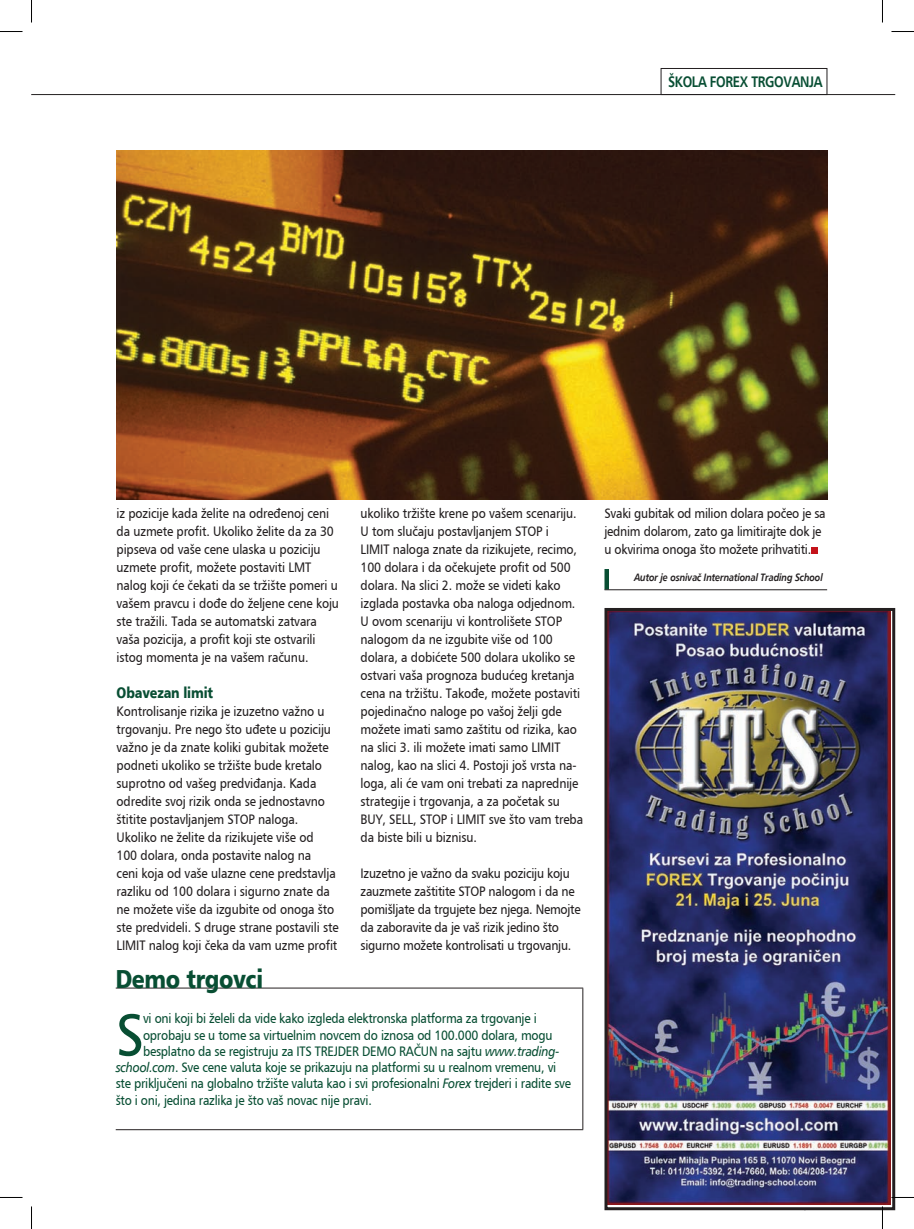
<style>
.page{position:relative;width:914px;height:1229px;background:#fff}
.page>*{position:absolute;margin:0;border:0;box-sizing:border-box;transform-origin:0 0}
.t1{font:60.15px "Humanist 777 BT Roman B";color:#084e33;scale:.9 1}
.t2{font:25.5px "Humanist 777 BT Black B";letter-spacing:-.015em;color:#084e33;scale:.85 1}
.t3{font:15px "Humanist 777 BT Bold B";letter-spacing:-.025em;color:#084e33;scale:.85 1}
.t4{font:15px "Humanist 777 BT Black B";letter-spacing:-.01em;color:#084e33;scale:.85 1}
.t5{font:13.5px/18px "Humanist 777 BT Roman B";letter-spacing:-.01em;color:#231f20;scale:.9 1}
.t6{font:13.5px "Humanist 777 BT Roman B";letter-spacing:-.02em;color:#084e33;scale:.9 1}
.t7{font:10.5px "Humanist 777 BT Bold Italic B";letter-spacing:-.015em;color:#231f20;scale:.85 1}
.s1{font-family:"Humanist 777 BT Italic B"}
</style>
<div class="page">
<div style="left:810px;top:547px;width:7px;height:7px;background:#c4121a"></div>
<hr style="left:116px;top:987px;width:467px;height:1px;background:#231f20">
<hr style="left:582px;top:988px;width:1px;height:140px;background:#231f20">
<hr style="left:116px;top:1128px;width:467px;height:1px;background:#231f20">
<div style="left:604px;top:569px;width:5px;height:20px;background:#084e33"></div>
<hr style="left:604px;top:589px;width:223px;height:1px;background:#231f20">
<img style="left:117px;top:150px;width:710px;height:350px">
<hr style="left:32px;top:94px;width:863px;height:1px;background:#231f20">
<div style="left:660px;top:68px;width:167px;height:27px;border:1px solid #231f20"></div>
<img style="left:608px;top:612px;width:282px;height:591px">
<div style="left:604px;top:608px;width:291px;height:601px;border:3px solid #231f20"></div>
<svg style="left:0;top:31px;width:22px;height:1px"></svg>
<svg style="left:891px;top:31px;width:22px;height:1px"></svg>
<svg style="left:31px;top:0;width:1px;height:22px"></svg>
<svg style="left:31px;top:1206px;width:1px;height:22px"></svg>
<svg style="left:882px;top:0;width:1px;height:22px"></svg>
<svg style="left:881px;top:1206px;width:2px;height:22px"></svg>
<p class="t3" style="left:668px;top:72px;width:183px">[KOLA FOREX TRGOVANJA</p>
<p class="t5" style="left:117px;top:504px;width:249px">iz pozicije kada `elite na odre|enoj ceni da uzmete profit. Ukoliko `elite da za 30 pipseva od va{e cene ulaska u poziciju uzmete profit, mo`ete postaviti LMT nalog koji }e ~ekati da se tr`i{te pomeri u va{em pravcu i do|e do `eljene cene koju ste tra`ili. Tada se automatski zatvara va{a pozicija, a profit koji ste ostvarili istog momenta je na va{em ra~unu.</p>
<p class="t4" style="left:117px;top:683px;width:115px">Obavezan limit</p>
<p class="t5" style="left:117px;top:702px;width:248px">Kontrolisanje rizika je izuzetno va`no u trgovanju. Pre nego {to u|ete u poziciju va`no je da znate koliki gubitak mo`ete podneti ukoliko se tr`i{te bude kretalo suprotno od va{eg predvi|anja. Kada odredite svoj rizik onda se jednostavno {titite postavljanjem STOP naloga.<br>Ukoliko ne `elite da rizikujete vi{e od<br>100 dolara, onda postavite nalog na<br>ceni koja od va{e ulazne cene predstavlja razliku od 100 dolara i sigurno znate da ne mo`ete vi{e da izgubite od onoga {to ste predvideli. S druge strane postavili ste LIMIT nalog koji ~eka da vam uzme profit</p>
<p class="t5" style="left:360px;top:504px;width:249px">ukoliko tr`i{te krene po va{em scenariju.<br>U tom slu~aju postavljanjem STOP i<br>LIMIT naloga znate da rizikujete, recimo, 100 dolara i da o~ekujete profit od 500 dolara. Na slici 2. mo`e se videti kako izglada postavka oba naloga odjednom.<br>U ovom scenariju vi kontroli{ete STOP nalogom da ne izgubite vi{e od 100 dolara, a dobi}ete 500 dolara ukoliko se ostvari va{a prognoza budu}eg kretanja cena na tr`i{tu. Tako|e, mo`ete postaviti pojedina~no naloge po va{oj `elji gde mo`ete imati samo za{titu od rizika, kao na slici 3. ili mo`ete imati samo LIMIT nalog, kao na slici 4. Postoji jo{ vrsta na&shy;loga, ali }e vam oni trebati za naprednije strategije i trgovanja, a za po~etak su BUY, SELL, STOP i LIMIT sve {to vam treba da biste bili u biznisu.</p>
<p class="t5" style="left:360px;top:864px;width:246px">Izuzetno je va`no da svaku poziciju koju zauzmete za{titite STOP nalogom i da ne pomi{ljate da trgujete bez njega. Nemojte da zaboravite da je va{ rizik jedino {to sigurno mo`ete kontrolisati u trgovanju.</p>
<p class="t2" style="left:116px;top:962px;width:175px">Demo trgovci</p>
<p class="t1" style="left:116px;top:997px;width:33px">S</p>
<p class="t6" style="left:143px;top:1010px;width:439px">vi oni koji bi `eleli da vide kako izgleda elektronska platforma za trgovanje i</p>
<p class="t6" style="left:143px;top:1026px;width:456px">oprobaju se u tome sa virtuelnim novcem do iznosa od 100.000 dolara, mogu</p>
<p class="t6" style="left:143px;top:1042px;width:464px">besplatno da se registruju za ITS TREJDER DEMO RA^UN na sajtu <span class="s1">www.trading-</span></p>
<p class="t6" style="left:116px;top:1058px;width:491px"><span class="s1">school.com</span>. Sve cene valuta koje se prikazuju na platformi su u realnom vremenu, vi</p>
<p class="t6" style="left:116px;top:1074px;width:507px">ste priklju~eni na globalno tr`i{te valuta kao i svi profesionalni <span class="s1">Forex</span> trejderi i radite sve</p>
<p class="t6" style="left:116px;top:1091px;width:286px">{to i oni, jedina razlika je {to va{ novac nije pravi.</p>
<p class="t5" style="left:604px;top:504px;width:247px">Svaki gubitak od milion dolara po~eo je sa jednim dolarom, zato ga limitirajte dok je u okvirima onoga {to mo`ete prihvatiti.</p>
<p class="t7" style="left:634px;top:570px;width:224px">Autor je osniva~ International Trading School</p>
</div>
